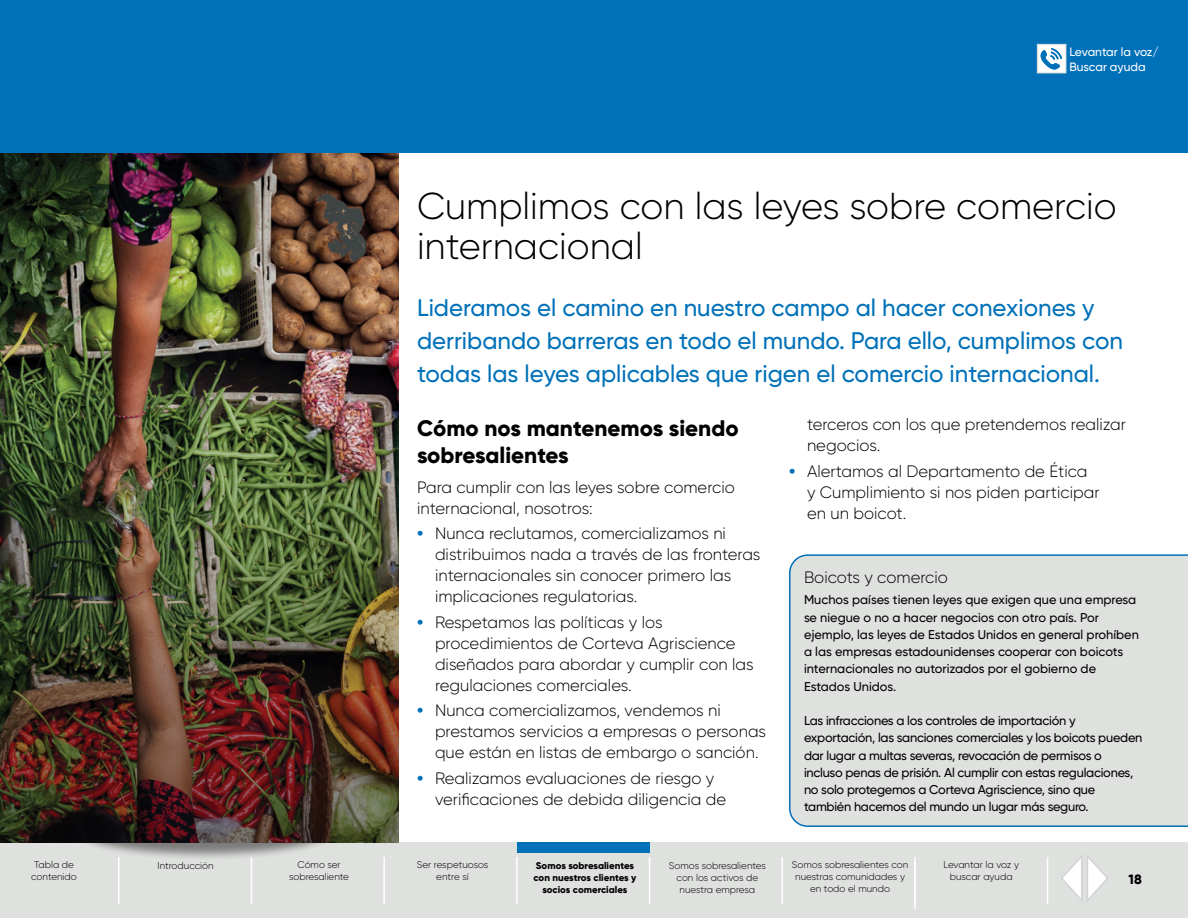
<style>
.page{position:relative;width:1188px;height:918px;background:#fff}
.page>*{position:absolute;margin:0;border:0;box-sizing:border-box;transform-origin:0 0}
.ch_ttl{font:300 37.5px/40.5px "Gilroy";color:#000}
.op_tx_blue{font:500 24px/33px "Gilroy";color:#0071b9}
.ha{font:800 22.5px/27px "Gilroy";color:#000}
.blue_bullet{font:300 16.5px/21px "Gilroy";color:#000}
.tx{font:300 16.5px/21px "Gilroy";color:#000}
.sb_title{font:300 16.5px "Gilroy";color:#000}
.t1{font:800 13.5px "Gilroy";color:#000}
.sidebar_tx{font:500 12.75px/17.2px "Gilroy";letter-spacing:-.02em;color:#000}
.sidebar_tx-2{font:500 12.75px/17.2px "Gilroy";color:#000}
.t2{font:500 12px "Gilroy";letter-spacing:-.02em;color:#fff}
.t3{font:500 12px "Gilroy";color:#fff}
.t4{font:300 9.75px/12px "Gilroy";color:#000;text-align:center}
.t5{font:800 9.75px/12px "Gilroy";color:#000;text-align:center}
.s1{font-weight:800;color:#0071b9}
</style>
<div class="page">
<div style="left:0;top:842px;width:1188px;height:76px;background:#dfe1df"></div>
<hr style="left:118px;top:857px;width:2px;height:47px;background:#fff">
<hr style="left:914px;top:857px;width:2px;height:47px;background:#fff">
<hr style="left:781px;top:857px;width:2px;height:47px;background:#fff">
<hr style="left:649px;top:857px;width:1px;height:47px;background:#fff">
<hr style="left:516px;top:857px;width:2px;height:47px;background:#fff">
<hr style="left:383px;top:857px;width:2px;height:47px;background:#fff">
<hr style="left:251px;top:857px;width:1px;height:47px;background:#fff">
<hr style="left:1047px;top:857px;width:1px;height:47px;background:#fff">
<svg style="left:1061px;top:855px;width:47px;height:46px"></svg>
<div style="left:75px;top:803px;width:260px;height:58px;background:#000;opacity:.45"></div>
<div style="left:518px;top:842px;width:132px;height:11px;background:#0071b9"></div>
<div style="left:789px;top:554px;width:399px;height:273px;background:#dfe1df"></div>
<img style="left:0;top:153px;width:399px;height:689px">
<div style="left:0;top:0;width:1188px;height:153px;background:#0071b9"></div>
<hr style="left:914px;top:861px;width:2px;height:48px;background:#fff">
<div style="left:1037px;top:44px;width:29px;height:29px;background:#fff;border:1px solid #dfe1df"></div>
<svg style="left:1041px;top:48px;width:21px;height:21px"></svg>
<p class="t2" style="left:1069px;top:44px;width:91px">Levantar la voz/</p>
<p class="t3" style="left:1069px;top:59px;width:78px">Buscar ayuda</p>
<p class="ch_ttl" style="left:417px;top:185px;width:701px">Cumplimos con las leyes sobre comercio internacional</p>
<p class="op_tx_blue" style="left:417px;top:291px;width:708px">Lideramos el camino en nuestro campo al hacer conexiones y derribando barreras en todo el mundo. Para ello, cumplimos con todas las leyes aplicables que rigen el comercio internacional.</p>
<p class="ha" style="left:417px;top:414px;width:323px">Cómo nos mantenemos siendo sobresalientes</p>
<p class="tx" style="left:417px;top:476px;width:319px">Para cumplir con las leyes sobre comercio internacional, nosotros:</p>
<p class="blue_bullet" style="left:435px;top:523px;width:327px;text-indent:-18px"><span class="s1">•</span> Nunca reclutamos, comercializamos ni distribuimos nada a través de las fronteras internacionales sin conocer primero las implicaciones regulatorias.</p>
<p class="blue_bullet" style="left:435px;top:611px;width:320px;text-indent:-18px"><span class="s1">•</span> Respetamos las políticas y los procedimientos de Corteva Agriscience diseñados para abordar y cumplir con las regulaciones comerciales.</p>
<p class="blue_bullet" style="left:435px;top:700px;width:333px;text-indent:-18px"><span class="s1">•</span> Nunca comercializamos, vendemos ni prestamos servicios a empresas o personas que están en listas de embargo o sanción.</p>
<p class="blue_bullet" style="left:435px;top:767px;width:293px;text-indent:-18px"><span class="s1">•</span> Realizamos evaluaciones de riesgo y verificaciones de debida diligencia de</p>
<p class="blue_bullet" style="left:807px;top:414px;width:321px">terceros con los que pretendemos realizar negocios.</p>
<p class="blue_bullet" style="left:807px;top:460px;width:294px;text-indent:-18px"><span class="s1">•</span> Alertamos al Departamento de Ética y Cumplimiento si nos piden participar en un boicot.</p>
<p class="sb_title" style="left:804px;top:567px;width:145px">Boicots y comercio</p>
<p class="sidebar_tx-2" style="left:804px;top:591px;width:336px">Muchos países tienen leyes que exigen que una empresa se niegue o no a hacer negocios con otro país. Por ejemplo, las leyes de Estados Unidos en general prohíben a las empresas estadounidenses cooperar con boicots internacionales no autorizados por el gobierno de Estados Unidos.</p>
<p class="sidebar_tx" style="left:804px;top:712px;width:340px">Las infracciones a los controles de importación y exportación, las sanciones comerciales y los boicots pueden dar lugar a multas severas, revocación de permisos o incluso penas de prisión. Al cumplir con estas regulaciones, no solo protegemos a Corteva Agriscience, sino que también hacemos del mundo un lugar más seguro.</p>
<p class="t4" style="left:31px;top:859px;width:47px">Tabla de contenido</p>
<p class="t4" style="left:289px;top:859px;width:61px">Cómo ser sobresaliente</p>
<p class="t4" style="left:943px;top:859px;width:77px">Levantar la voz y buscar ayuda</p>
<p class="t4" style="left:417px;top:859px;width:73px">Ser respetuosos entre sí</p>
<p class="t5" style="left:534px;top:859px;width:104px">Somos sobresalientes con nuestros clientes y socios comerciales</p>
<p class="t4" style="left:669px;top:859px;width:99px">Somos sobresalientes con los activos de nuestra empresa</p>
<p class="t4" style="left:792px;top:859px;width:118px">Somos sobresalientes con nuestras comunidades y en todo el mundo</p>
<p class="t4" style="left:157px;top:859px;width:58px">Introducción</p>
<p class="t1" style="left:1129px;top:871px;width:15px">18</p>
</div>
